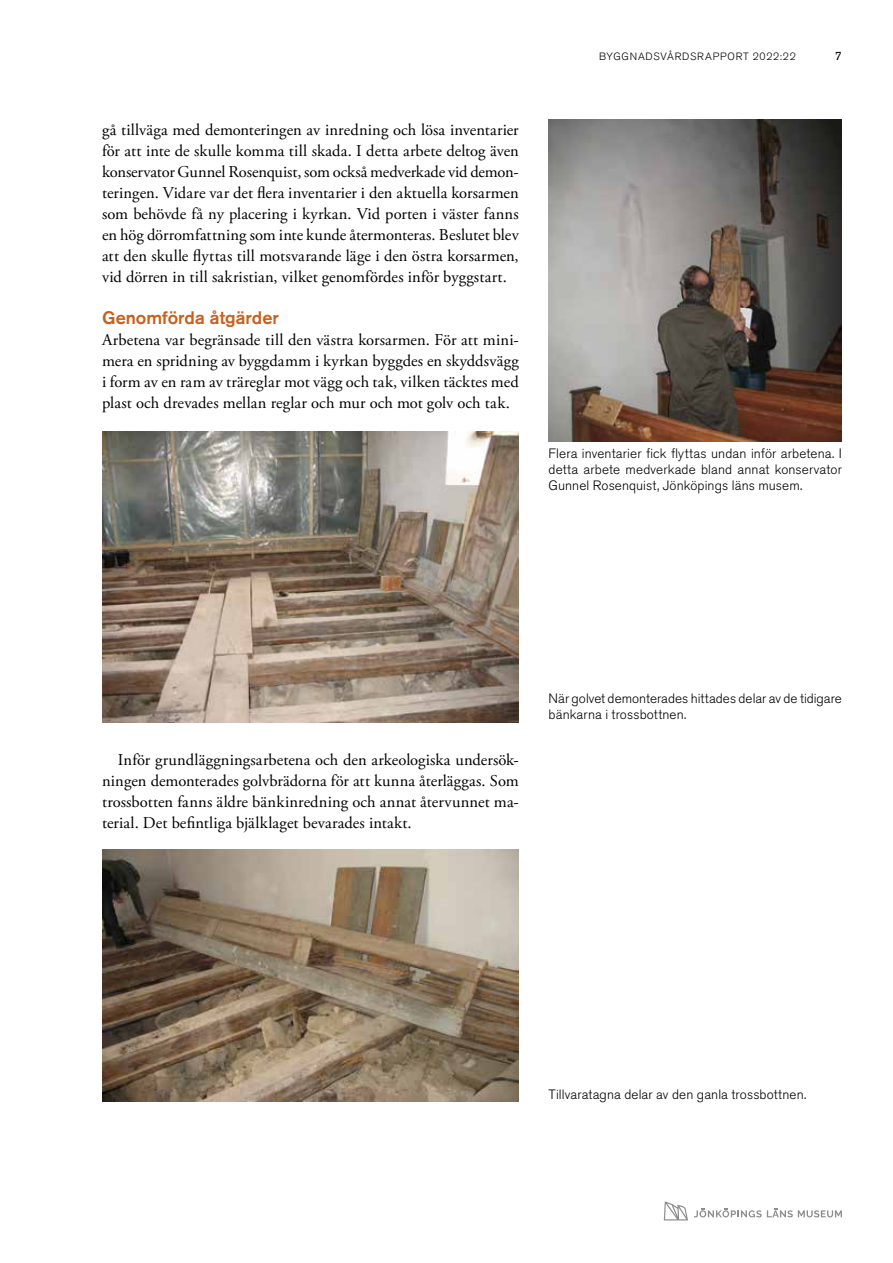
<style>
.page{position:relative;width:893px;height:1263px;background:#fff}
.page>*{position:absolute;margin:0;border:0;box-sizing:border-box;transform-origin:0 0}
.Rubrik_1{font:500 18px "Akzidenz Grotesk Std";color:#cb5e19}
.Brödtext_indrag{font:16.5px/21px "Adobe Garamond Pro";letter-spacing:.01em;color:#000;text-align:justify}
.Brödtext{font:16.5px/21px "Adobe Garamond Pro";letter-spacing:.005em;color:#000;text-align:justify}
.Bildtext{font:300 13.5px/15.8px "Akzidenz Grotesk Std";letter-spacing:.005em;color:#000;text-align:justify}
.t1{font:12px "Akzidenz Grotesk Std";color:#000}
.t2{font:10.5px "Akzidenz Grotesk Std Light 2";letter-spacing:.07em;color:#000}
</style>
<div class="page">
<svg style="left:664px;top:1201px;width:24px;height:19px"></svg>
<svg style="left:694px;top:1208px;width:148px;height:9px"></svg>
<img style="left:549px;top:119px;width:293px;height:322px">
<img style="left:102px;top:432px;width:417px;height:291px">
<img style="left:102px;top:849px;width:417px;height:252px">
<p class="Brödtext_indrag" style="left:102px;top:119px;width:418px">gå tillväga med demonteringen av inredning och lösa inventarier för att inte de skulle komma till skada. I detta arbete deltog även konservator Gunnel Rosenquist, som också medverkade vid demon&shy;teringen. Vidare var det flera inventarier i den aktuella korsarmen som behövde få ny placering i kyrkan. Vid porten i väster fanns en hög dörromfattning som inte kunde återmonteras. Beslutet blev att den skulle flyttas till motsvarande läge i den östra korsarmen, vid dörren in till sakristian, vilket genomfördes inför byggstart.</p>
<p class="Rubrik_1" style="left:102px;top:306px;width:178px">Genomförda åtgärder</p>
<p class="Brödtext" style="left:102px;top:329px;width:418px">Arbetena var begränsade till den västra korsarmen. För att mini&shy;mera en spridning av byggdamm i kyrkan byggdes en skyddsvägg i form av en ram av träreglar mot vägg och tak, vilken täcktes med plast och drevades mellan reglar och mur och mot golv och tak.</p>
<p class="t2" style="left:599px;top:50px;width:198px">BYGGNADSVÅRDSRAPPORT 2022:22</p>
<p class="t1" style="left:835px;top:49px;width:8px">7</p>
<p class="Bildtext" style="left:549px;top:446px;width:295px">Flera inventarier fick flyttas undan inför arbetena. I detta arbete medverkade bland annat konservator Gunnel Rosenquist, Jönköpings läns musem.</p>
<p class="Brödtext_indrag" style="left:102px;top:749px;width:418px;text-indent:16px">Inför grundläggningsarbetena och den arkeologiska undersök&shy;ningen demonterades golvbrädorna för att kunna återläggas. Som trossbotten fanns äldre bänkinredning och annat återvunnet ma&shy;terial. Det befintliga bjälklaget bevarades intakt.</p>
<p class="Bildtext" style="left:549px;top:691px;width:295px">När golvet demonterades hittades delar av de tidigare bänkarna i trossbottnen.</p>
<p class="Bildtext" style="left:549px;top:1086px;width:259px">Tillvaratagna delar av den ganla trossbottnen.</p>
</div>
